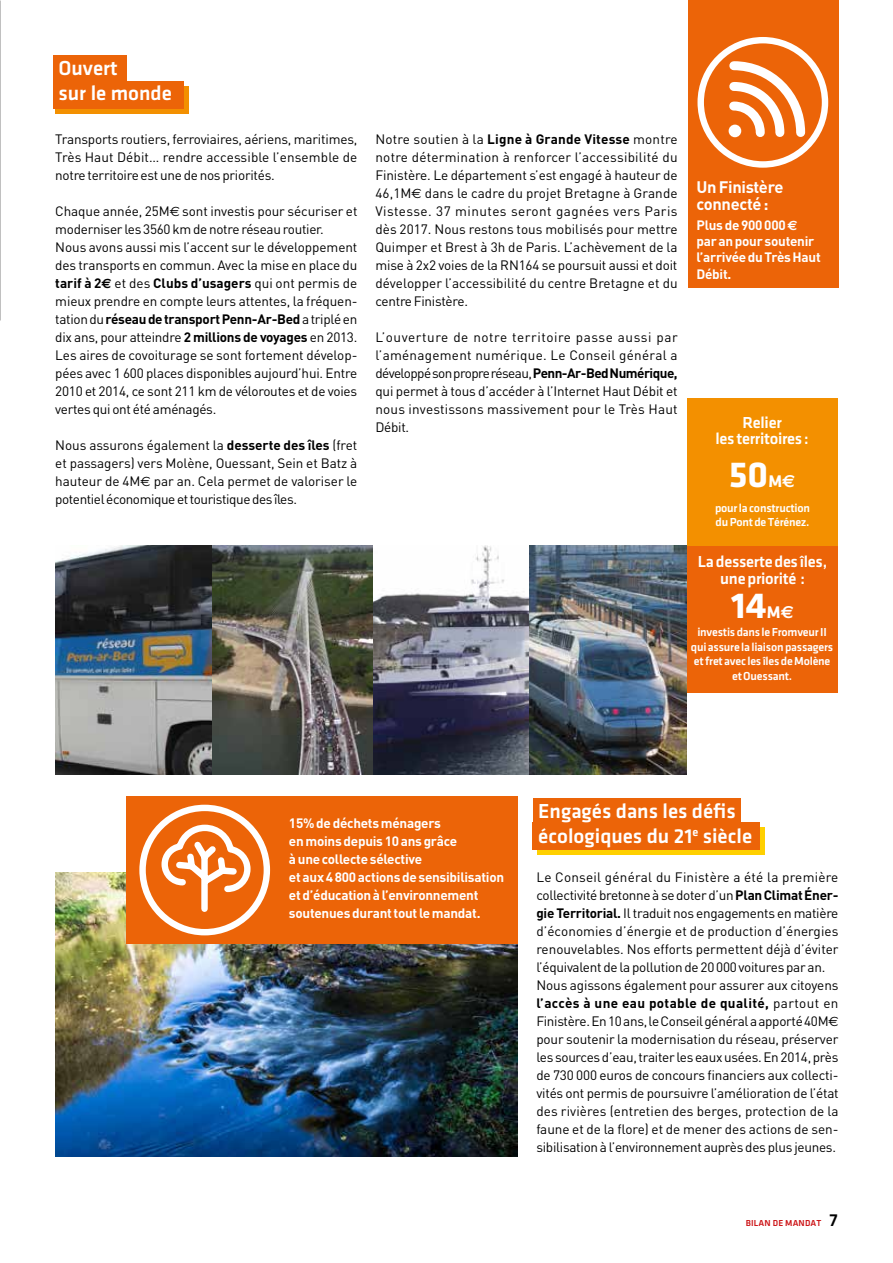
<style>
.page{position:relative;width:893px;height:1263px;background:#fff}
.page>*{position:absolute;margin:0;border:0;box-sizing:border-box;transform-origin:0 0}
.t1{font:700 37.5px "Klavika";color:#fff}
.t2{font:500 21px/25.2px "Klavika";color:#fff}
.t3{font:500 16.5px/16.5px "Klavika";letter-spacing:-.015em;color:#fff;text-align:center}
.t4{font:700 16.5px/16.5px "DIN";letter-spacing:-.02em;color:#fff}
.t5{font:13.5px/18px "DIN";letter-spacing:-.015em;color:#000;text-align:justify}
.t6{font:700 13.5px/18px "DIN";letter-spacing:-.02em;color:#fff}
.t7{font:500 12px/14.4px "Klavika";letter-spacing:-.015em;color:#fff;text-align:center}
.t8{font:500 9px "Klavika";letter-spacing:.015em;color:#cd171a}
.s1{font-family:"Euro Sans"}
.s2{font-weight:700}
.s3{font-family:"Euro Sans";font-weight:700}
.s4{font-size:17.55px}
.s5{font-family:"Euro Sans";font-size:17.55px}
.s6{font-size:18px;color:#000}
</style>
<div class="page">
<img style="left:55px;top:872px;width:462px;height:285px">
<div style="left:55px;top:86px;width:134px;height:27px;background:#f39000"></div>
<div style="left:53px;top:55px;width:74px;height:28px;background:#ec6408"></div>
<div style="left:53px;top:81px;width:131px;height:28px;background:#ec6408"></div>
<img style="left:0;top:0;width:1px;height:320px">
<img style="left:529px;top:545px;width:158px;height:229px">
<img style="left:55px;top:545px;width:474px;height:229px">
<img style="left:212px;top:545px;width:160px;height:229px">
<div style="left:538px;top:827px;width:227px;height:27px;background:#ffd000"></div>
<div style="left:533px;top:798px;width:208px;height:27px;background:#ec6408"></div>
<div style="left:533px;top:822px;width:227px;height:28px;background:#ec6408"></div>
<div style="left:687px;top:545px;width:151px;height:148px;background:#ec6408"></div>
<div style="left:687px;top:398px;width:151px;height:147px;background:#f39000"></div>
<div style="left:688px;top:0;width:150px;height:147px;background:#ec6408"></div>
<div style="left:688px;top:147px;width:150px;height:141px;background:#ec6408"></div>
<div style="left:127px;top:796px;width:147px;height:148px;background:#ec6408"></div>
<div style="left:274px;top:796px;width:243px;height:148px;background:#ec6408"></div>
<svg style="left:139px;top:804px;width:132px;height:132px"></svg>
<svg style="left:728px;top:57px;width:82px;height:85px"></svg>
<div style="left:697px;top:37px;width:131px;height:131px;border:6px solid #fff;border-radius:50%"></div>
<h2 class="t2" style="left:58px;top:56px;width:115px">Ouvert<br>sur le monde</h2>
<p class="t5" style="left:55px;top:130px;width:304px">Transports routiers, ferroviaires, aériens, maritimes, Très Haut Débit… rendre accessible l’ensemble de notre territoire est une de nos priorités.</p>
<p class="t5" style="left:55px;top:202px;width:304px;text-align:left">Chaque année, 25M<span class="s1">€</span> sont investis pour sécuriser et moderniser les 3560 km de notre réseau routier.<br>Nous avons aussi mis l’accent sur le développement des transports en commun. Avec la mise en place du <span class="s2">tarif à 2</span><span class="s3">€</span> et des <span class="s2">Clubs d’usagers</span> qui ont permis de mieux prendre en compte leurs attentes, la fréquen&shy;tation du <span class="s2">réseau de transport Penn-Ar-Bed</span> a triplé en dix ans, pour atteindre <span class="s2">2 millions de voyages</span> en 2013.<br>Les aires de covoiturage se sont fortement dévelop&shy;pées avec 1 600 places disponibles aujourd’hui. Entre 2010 et 2014, ce sont 211 km de véloroutes et de voies vertes qui ont été aménagés.</p>
<p class="t5" style="left:55px;top:436px;width:304px">Nous assurons également la <span class="s2">desserte des îles</span> (fret et passagers) vers Molène, Ouessant, Sein et Batz à hauteur de 4M<span class="s1">€</span> par an. Cela permet de valoriser le potentiel économique et touristique des îles.</p>
<p class="t5" style="left:375px;top:130px;width:304px">Notre soutien à la <span class="s2">Ligne à Grande Vitesse</span> montre notre détermination à renforcer l’accessibilité du Finistère. Le département s’est engagé à hauteur de 46,1M<span class="s1">€</span> dans le cadre du projet Bretagne à Grande Vistesse. 37 minutes seront gagnées vers Paris dès 2017. Nous restons tous mobilisés pour mettre Quimper et Brest à 3h de Paris. L’achèvement de la mise à 2x2 voies de la RN164 se poursuit aussi et doit développer l’accessibilité du centre Bretagne et du centre Finistère.</p>
<p class="t5" style="left:375px;top:328px;width:304px">L’ouverture de notre territoire passe aussi par l’aménagement numérique. Le Conseil général a développé son propre réseau, <span class="s2">Penn-Ar-Bed Numérique, </span>qui permet à tous d’accéder à l’Internet Haut Débit et nous investissons massivement pour le Très Haut Débit.</p>
<p class="t4" style="left:696px;top:178px;width:88px">Un Finistère connecté :</p>
<p class="t6" style="left:696px;top:216px;width:126px;line-height:16.2px">Plus de 900 000 <span class="s1">€ </span>par an pour soutenir l’arrivée du Très Haut<br>Débit.</p>
<p class="t3" style="left:715px;top:414px;width:95px">Relier<br>les territoires :</p>
<h1 class="t1" style="left:729px;top:454px;width:68px">50<span class="s4">M</span><span class="s5">€</span></h1>
<p class="t7" style="left:715px;top:501px;width:97px;text-align:left">pour la construction du Pont de Térénez.</p>
<p class="t3" style="left:698px;top:554px;width:131px">La desserte des îles, une priorité :</p>
<h1 class="t1" style="left:731px;top:584px;width:64px">14<span class="s4">M</span><span class="s5">€</span></h1>
<p class="t7" style="left:691px;top:625px;width:144px">investis dans le Fromveur II qui assure la liaison passagers et fret avec les îles de Molène et Ouessant.</p>
<p class="t6" style="left:289px;top:814px;width:217px">15% de déchets ménagers<br>en moins depuis 10 ans grâce<br>à une collecte sélective<br>et aux 4 800 actions de sensibilisation et d’éducation à l’environnement soutenues durant tout le mandat.</p>
<h2 class="t2" style="left:538px;top:798px;width:215px">Engagés dans les défis écologiques du 21<sup>e</sup> siècle</h2>
<p class="t5" style="left:536px;top:868px;width:304px;text-align:left">Le Conseil général du Finistère a été la première collectivité bretonne à se doter d’un <span class="s2">Plan Climat Éner&shy;gie Territorial.</span> Il traduit nos engagements en matière d’économies d’énergie et de production d’énergies renouvelables. Nos efforts permettent déjà d’éviter l’équivalent de la pollution de 20 000 voitures par an.<br>Nous agissons également pour assurer aux citoyens <span class="s2">l’accès à une eau potable de qualité,</span> partout en Finistère. En 10 ans, le Conseil général a apporté 40M<span class="s1">€ </span>pour soutenir la modernisation du réseau, préserver les sources d’eau, traiter les eaux usées. En 2014, près de 730 000 euros de concours financiers aux collecti&shy;vités ont permis de poursuivre l’amélioration de l’état des rivières (entretien des berges, protection de la faune et de la flore) et de mener des actions de sen&shy;sibilisation à l’environnement auprès des plus jeunes.</p>
<p class="t8" style="left:746px;top:1218px;width:93px">BILAN DE MANDAT <span class="s6">7</span></p>
</div>
